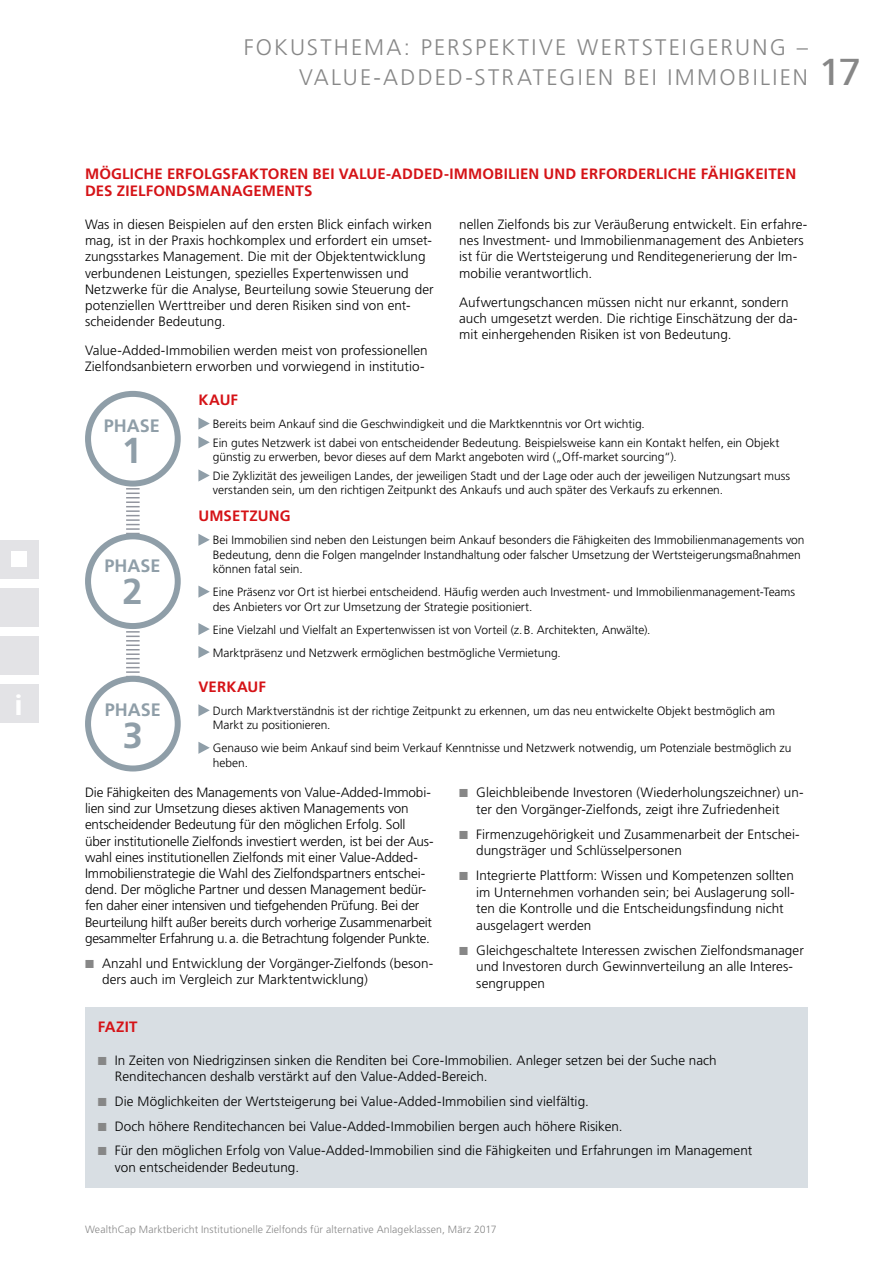
<style>
.page{position:relative;width:893px;height:1263px;background:#fff}
.page>*{position:absolute;margin:0;border:0;box-sizing:border-box;transform-origin:0 0}
.t1{font:37.5px "Frutiger LT";color:#878787;scale:1.1 1}
.t2{font:700 36px "Frutiger LT";color:#8f9ea8}
.t3{font:700 27.15px "Dax";color:#fff}
.t4{font:300 22.5px/30px "Frutiger LT";letter-spacing:.1em;color:#878787;text-align:right}
.t5{font:700 18px "Frutiger LT";color:#8f9ea8}
.t6{font:700 15px/16.5px "Frutiger LT";letter-spacing:.01em;color:#d51317}
.t7{font:300 13.5px/16.2px "Frutiger LT";color:#000}
.t8{font:300 12px/14.4px "Frutiger LT";letter-spacing:-.005em;color:#000}
.t9{font:300 10.5px "Frutiger LT";letter-spacing:.01em;color:#878787}
</style>
<div class="page">
<div style="left:85px;top:1008px;width:723px;height:180px;background:#d8dee3"></div>
<svg style="left:126px;top:488px;width:14px;height:188px"></svg>
<svg style="left:198px;top:417px;width:12px;height:13px"></svg>
<svg style="left:198px;top:436px;width:12px;height:12px"></svg>
<svg style="left:198px;top:469px;width:12px;height:12px"></svg>
<svg style="left:198px;top:704px;width:12px;height:12px"></svg>
<svg style="left:198px;top:742px;width:12px;height:12px"></svg>
<svg style="left:198px;top:534px;width:12px;height:12px"></svg>
<svg style="left:198px;top:586px;width:12px;height:12px"></svg>
<svg style="left:198px;top:623px;width:12px;height:12px"></svg>
<svg style="left:198px;top:646px;width:12px;height:12px"></svg>
<div style="left:85px;top:391px;width:96px;height:96px;border:6px solid #8f9ea8;border-radius:50%"></div>
<div style="left:88px;top:536px;width:90px;height:90px;background:#fff;border-radius:50%"></div>
<div style="left:85px;top:533px;width:96px;height:96px;border:6px solid #8f9ea8;border-radius:50%"></div>
<div style="left:85px;top:676px;width:96px;height:95px;border:6px solid #8f9ea8;border-radius:50%"></div>
<div style="left:0;top:636px;width:38px;height:39px;background:#e3e3e6"></div>
<div style="left:0;top:588px;width:38px;height:38px;background:#e3e3e6"></div>
<div style="left:0;top:540px;width:38px;height:38px;background:#e3e3e6"></div>
<div style="left:11px;top:551px;width:16px;height:16px;background:#fff"></div>
<div style="left:0;top:685px;width:38px;height:38px;background:#e3e3e6"></div>
<h3 class="t3" style="left:15px;top:690px;width:9px">i</h3>
<h3 class="t4" style="left:244px;top:33px;width:566px">FOKUSTHEMA: PERSPEKTIVE WERTSTEIGERUNG –<br>VALUE-ADDED-STRATEGIEN BEI IMMOBILIEN</h3>
<h1 class="t1" style="left:818px;top:50px;width:41px">17</h1>
<p class="t6" style="left:85px;top:166px;width:713px">MÖGLICHE ERFOLGSFAKTOREN BEI VALUE-ADDED-IMMOBILIEN UND ERFORDERLICHE FÄHIGKEITEN<br>DES ZIELFONDSMANAGEMENTS</p>
<p class="t7" style="left:85px;top:216px;width:350px">Was in diesen Beispielen auf den ersten Blick einfach wirken mag, ist in der Praxis hochkomplex und erfordert ein umset&shy;zungsstarkes Management. Die mit der Objektentwicklung verbundenen Leistungen, spezielles Expertenwissen und Netzwerke für die Analyse, Beurteilung sowie Steuerung der potenziellen Werttreiber und deren Risiken sind von ent&shy;scheidender Bedeutung.</p>
<p class="t7" style="left:85px;top:343px;width:344px">Value-Added-Immobilien werden meist von professionellen<br>Zielfondsanbietern erworben und vorwiegend in institutio-</p>
<p class="t7" style="left:459px;top:216px;width:350px">nellen Zielfonds bis zur Veräußerung entwickelt. Ein erfahre&shy;nes Investment- und Immobilienmanagement des Anbieters ist für die Wertsteigerung und Renditegenerierung der Im&shy;mobilie verantwortlich.</p>
<p class="t7" style="left:459px;top:294px;width:340px">Aufwertungschancen müssen nicht nur erkannt, sondern auch umgesetzt werden. Die richtige Einschätzung der da&shy;mit einhergehenden Risiken ist von Bedeutung.</p>
<h3 class="t5" style="left:104px;top:415px;width:58px">PHASE</h3>
<h2 class="t2" style="left:122px;top:430px;width:22px">1</h2>
<h3 class="t5" style="left:105px;top:555px;width:58px">PHASE</h3>
<h2 class="t2" style="left:123px;top:570px;width:22px">2</h2>
<h3 class="t5" style="left:105px;top:700px;width:58px">PHASE</h3>
<h2 class="t2" style="left:123px;top:715px;width:22px">3</h2>
<p class="t6" style="left:198px;top:392px;width:41px">KAUF</p>
<p class="t8" style="left:213px;top:415px;width:568px;line-height:18.8px">Bereits beim Ankauf sind die Geschwindigkeit und die Marktkenntnis vor Ort wichtig.<br>Ein gutes Netzwerk ist dabei von entscheidender Bedeutung. Beispielsweise kann ein Kontakt helfen, ein Objekt</p>
<p class="t8" style="left:213px;top:448px;width:579px;line-height:18.8px">günstig zu erwerben, bevor dieses auf dem Markt angeboten wird („Off-market sourcing“).<br>Die Zyklizität des jeweiligen Landes, der jeweiligen Stadt und der Lage oder auch der jeweiligen Nutzungsart muss</p>
<p class="t8" style="left:213px;top:483px;width:512px">verstanden sein, um den richtigen Zeitpunkt des Ankaufs und auch später des Verkaufs zu erkennen.</p>
<p class="t6" style="left:198px;top:508px;width:94px">UMSETZUNG</p>
<p class="t8" style="left:213px;top:533px;width:593px">Bei Immobilien sind neben den Leistungen beim Ankauf besonders die Fähigkeiten des Immobilienmanagements von<br>Bedeutung, denn die Folgen mangelnder Instandhaltung oder falscher Umsetzung der Wertsteigerungsmaßnahmen können fatal sein.</p>
<p class="t8" style="left:213px;top:585px;width:584px">Eine Präsenz vor Ort ist hierbei entscheidend. Häufig werden auch Investment- und Immobilienmanagement-Teams des Anbieters vor Ort zur Umsetzung der Strategie positioniert.</p>
<p class="t8" style="left:213px;top:618px;width:439px;line-height:23.1px">Eine Vielzahl und Vielfalt an Expertenwissen ist von Vorteil (z.B. Architekten, Anwälte).<br>Marktpräsenz und Netzwerk ermöglichen bestmögliche Vermietung.</p>
<p class="t6" style="left:198px;top:678px;width:69px">VERKAUF</p>
<p class="t8" style="left:213px;top:704px;width:564px">Durch Marktverständnis ist der richtige Zeitpunkt zu erkennen, um das neu entwickelte Objekt bestmöglich am<br>Markt zu positionieren.</p>
<p class="t8" style="left:213px;top:741px;width:580px">Genauso wie beim Ankauf sind beim Verkauf Kenntnisse und Netzwerk notwendig, um Potenziale bestmöglich zu heben.</p>
<p class="t7" style="left:85px;top:784px;width:350px">Die Fähigkeiten des Managements von Value-Added-Immobi&shy;lien sind zur Umsetzung dieses aktiven Managements von entscheidender Bedeutung für den möglichen Erfolg. Soll über institutionelle Zielfonds investiert werden, ist bei der Aus&shy;wahl eines institutionellen Zielfonds mit einer Value-Added-Immobilienstrategie die Wahl des Zielfondspartners entschei&shy;dend. Der mögliche Partner und dessen Management bedür&shy;fen daher einer intensiven und tiefgehenden Prüfung. Bei der Beurteilung hilft außer bereits durch vorherige Zusammenarbeit gesammelter Erfahrung u.a. die Betrachtung folgender Punkte.</p>
<p class="t7" style="left:102px;top:955px;width:333px">Anzahl und Entwicklung der Vorgänger-Zielfonds (beson&shy;ders auch im Vergleich zur Marktentwicklung)</p>
<p class="t7" style="left:476px;top:784px;width:329px">Gleichbleibende Investoren (Wiederholungszeichner) un&shy;ter den Vorgänger-Zielfonds, zeigt ihre Zufriedenheit</p>
<p class="t7" style="left:476px;top:826px;width:325px">Firmenzugehörigkeit und Zusammenarbeit der Entschei&shy;dungsträger und Schlüsselpersonen</p>
<p class="t7" style="left:476px;top:867px;width:320px">Integrierte Plattform: Wissen und Kompetenzen sollten im Unternehmen vorhanden sein; bei Auslagerung soll&shy;ten die Kontrolle und die Entscheidungsfindung nicht ausgelagert werden</p>
<p class="t7" style="left:476px;top:942px;width:329px">Gleichgeschaltete Interessen zwischen Zielfondsmanager und Investoren durch Gewinnverteilung an alle Interes&shy;sengruppen</p>
<p class="t6" style="left:98px;top:1018px;width:41px">FAZIT</p>
<p class="t7" style="left:115px;top:1052px;width:603px">In Zeiten von Niedrigzinsen sinken die Renditen bei Core-Immobilien. Anleger setzen bei der Suche nach<br>Renditechancen deshalb verstärkt auf den Value-Added-Bereich.</p>
<p class="t7" style="left:115px;top:1089px;width:639px;line-height:24.8px">Die Möglichkeiten der Wertsteigerung bei Value-Added-Immobilien sind vielfältig.<br>Doch höhere Renditechancen bei Value-Added-Immobilien bergen auch höhere Risiken.<br>Für den möglichen Erfolg von Value-Added-Immobilien sind die Fähigkeiten und Erfahrungen im Management</p>
<p class="t7" style="left:115px;top:1159px;width:186px">von entscheidender Bedeutung.</p>
<p class="t9" style="left:85px;top:1224px;width:413px">WealthCap Marktbericht Institutionelle Zielfonds für alternative Anlageklassen, März 2017</p>
</div>
